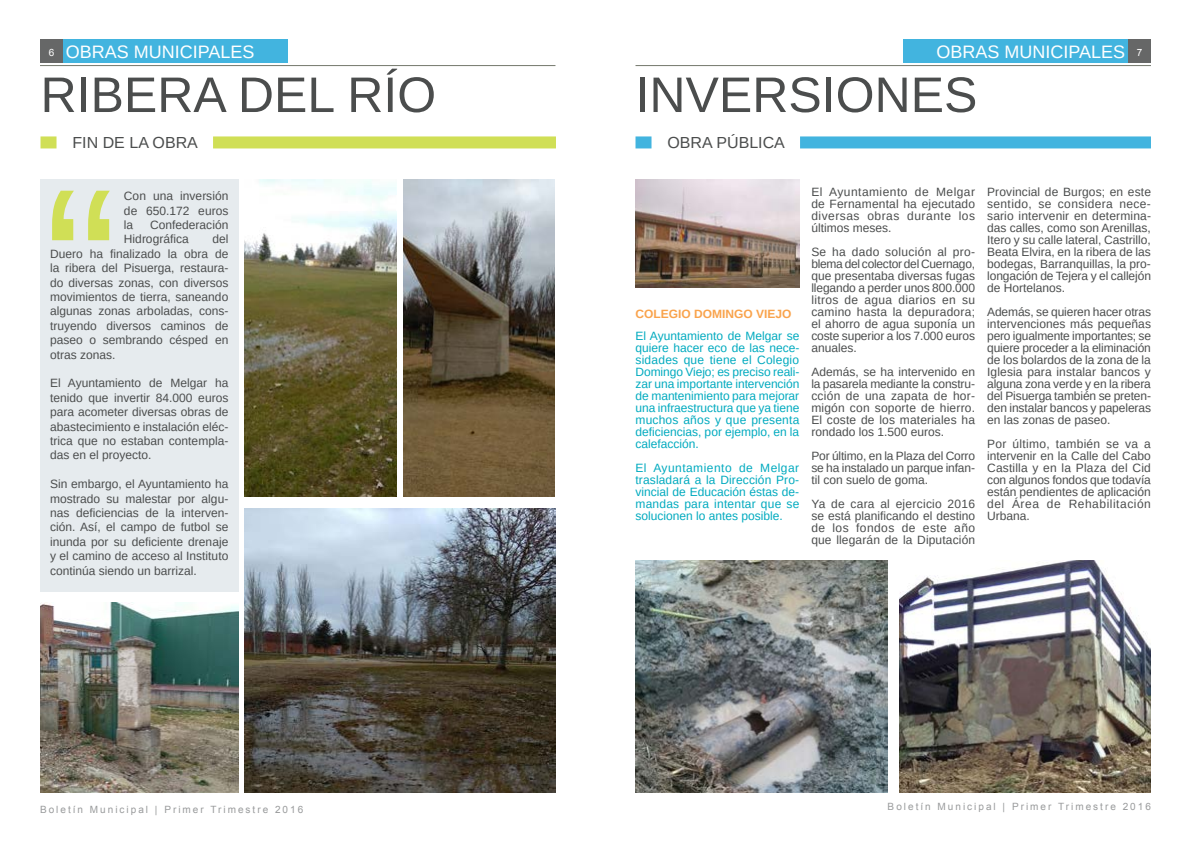
<style>
.page{position:relative;width:1191px;height:842px;background:#fff}
.page>*{position:absolute;margin:0;border:0;box-sizing:border-box;transform-origin:0 0}
.t1{font:50px "Arimo";color:#4b4d4d}
.t2{font:18px "Arimo";color:#fff}
.t3{font:16px "Arimo";color:#4b4d4d}
.t4{font:12px/12px "Arimo";color:#4b4d4d;text-align:justify}
.t5{font:12px/12px "Arimo";color:#00aabf;text-align:justify}
.t6{font:700 12px "Arimo";color:#f9a34c}
.t7{font:10px "Arial";letter-spacing:.2em;color:#999b9c}
.t8{font:10px "Arial";color:#fff}
</style>
<div class="page">
<div style="left:1128px;top:40px;width:23px;height:23px;background:#666767"></div>
<div style="left:40px;top:40px;width:23px;height:23px;background:#666767"></div>
<hr style="left:635px;top:65px;width:516px;height:1px;background:#73776c">
<hr style="left:40px;top:65px;width:515px;height:1px;background:#73776c">
<img style="left:403px;top:179px;width:152px;height:317px">
<img style="left:245px;top:179px;width:151px;height:317px">
<img style="left:245px;top:508px;width:310px;height:285px">
<div style="left:63px;top:40px;width:225px;height:23px;background:#42b4df"></div>
<img style="left:635px;top:179px;width:164px;height:108px">
<img style="left:635px;top:561px;width:252px;height:232px">
<img style="left:899px;top:561px;width:252px;height:232px">
<div style="left:903px;top:40px;width:225px;height:23px;background:#42b4df"></div>
<img style="left:40px;top:603px;width:198px;height:190px">
<div style="left:40px;top:179px;width:198px;height:413px;background:#e6ebee"></div>
<svg style="left:52px;top:191px;width:58px;height:49px"></svg>
<div style="left:41px;top:136px;width:16px;height:12px;background:#d0df56"></div>
<div style="left:213px;top:136px;width:343px;height:12px;background:#d0df56"></div>
<div style="left:635px;top:136px;width:16px;height:12px;background:#42b4df"></div>
<div style="left:800px;top:136px;width:351px;height:12px;background:#42b4df"></div>
<h2 class="t2" style="left:66px;top:40px;width:190px">OBRAS MUNICIPALES</h2>
<h2 class="t2" style="left:936px;top:40px;width:190px">OBRAS MUNICIPALES</h2>
<p class="t8" style="left:49px;top:46px;width:7px">6</p>
<p class="t8" style="left:1136px;top:46px;width:7px">7</p>
<h1 class="t1" style="left:41px;top:63px;width:397px">RIBERA DEL RÍO</h1>
<h3 class="t3" style="left:73px;top:132px;width:127px">FIN DE LA OBRA</h3>
<p class="t4" style="left:124px;top:189px;width:106px;line-height:14.4px">Con una inversión de 650.172 euros la</p>
<p class="t4" style="left:124px;top:218px;width:106px;line-height:14.4px;text-indent:26px">Confederación<br>Hidrográfica</p>
<p class="t4" style="left:50px;top:232px;width:180px;line-height:14.4px;text-indent:162px">del Duero ha finalizado la obra de la ribera del Pisuerga, restaura&shy;do diversas zonas, con diversos movimientos de tierra, saneando algunas zonas arboladas, cons&shy;truyendo diversos caminos de paseo o sembrando césped en otras zonas.</p>
<p class="t4" style="left:50px;top:376px;width:180px;line-height:14.4px">El Ayuntamiento de Melgar ha tenido que invertir 84.000 euros para acometer diversas obras de abastecimiento e instalación eléc&shy;trica que no estaban contempla&shy;das en el proyecto.</p>
<p class="t4" style="left:50px;top:477px;width:180px;line-height:14.4px">Sin embargo, el Ayuntamiento ha mostrado su malestar por algu&shy;nas deficiencias de la interven&shy;ción. Así, el campo de futbol se inunda por su deficiente drenaje y el camino de acceso al Instituto continúa siendo un barrizal.</p>
<h1 class="t1" style="left:635px;top:63px;width:32px">inversiones</h1>
<h3 class="t3" style="left:651px;top:132px;width:14px">obra</h3>
<h3 class="t3" style="left:716px;top:132px;width:31px">pública</h3>
<p class="t6" style="left:635px;top:306px;width:158px">COLEGIO DOMINGO VIEJO</p>
<p class="t5" style="left:635px;top:330px;width:165px">El Ayuntamiento de Melgar se quiere hacer eco de las nece&shy;sidades que tiene el Colegio Domingo Viejo; es preciso reali&shy;zar una importante intervención de mantenimiento para mejorar una infraestructura que ya tiene muchos años y que presenta deficiencias, por ejemplo, en la calefacción.</p>
<p class="t5" style="left:635px;top:462px;width:165px">El Ayuntamiento de Melgar trasladará a la Dirección Pro&shy;vincial de Educación éstas de&shy;mandas para intentar que se solucionen lo antes posible.</p>
<p class="t4" style="left:811px;top:186px;width:165px">El Ayuntamiento de Melgar de Fernamental ha ejecutado diversas obras durante los últimos meses.</p>
<p class="t4" style="left:811px;top:246px;width:165px">Se ha dado solución al pro&shy;blema del colector del Cuernago, que presentaba diversas fugas llegando a perder unos 800.000 litros de agua diarios en su camino hasta la depuradora; el ahorro de agua suponía un coste superior a los 7.000 euros anuales.</p>
<p class="t4" style="left:811px;top:366px;width:165px">Además, se ha intervenido en la pasarela mediante la constru&shy;cción de una zapata de hor&shy;migón con soporte de hierro.<br>El coste de los materiales ha rondado los 1.500 euros.</p>
<p class="t4" style="left:811px;top:450px;width:165px">Por último, en la Plaza del Corro se ha instalado un parque infan&shy;til con suelo de goma.</p>
<p class="t4" style="left:811px;top:498px;width:165px">Ya de cara al ejercicio 2016 se está planificando el destino de los fondos de este año que llegarán de la Diputación</p>
<p class="t4" style="left:987px;top:186px;width:165px">Provincial de Burgos; en este sentido, se considera nece&shy;sario intervenir en determina&shy;das calles, como son Arenillas, Itero y su calle lateral, Castrillo, Beata Elvira, en la ribera de las bodegas, Barranquillas, la pro&shy;longación de Tejera y el callejón de Hortelanos.</p>
<p class="t4" style="left:987px;top:306px;width:165px">Además, se quieren hacer otras intervenciones más pequeñas pero igualmente importantes; se quiere proceder a la eliminación de los bolardos de la zona de la Iglesia para instalar bancos y alguna zona verde y en la ribera del Pisuerga también se preten&shy;den instalar bancos y papeleras en las zonas de paseo.</p>
<p class="t4" style="left:987px;top:438px;width:165px">Por último, también se va a intervenir en la Calle del Cabo Castilla y en la Plaza del Cid con algunos fondos que todavía están pendientes de aplicación del Área de Rehabilitación Urbana.</p>
<p class="t7" style="left:40px;top:802px;width:265px">Boletín Municipal | Primer Trimestre 2016</p>
<p class="t7" style="left:887px;top:800px;width:265px">Boletín Municipal | Primer Trimestre 2016</p>
</div>
